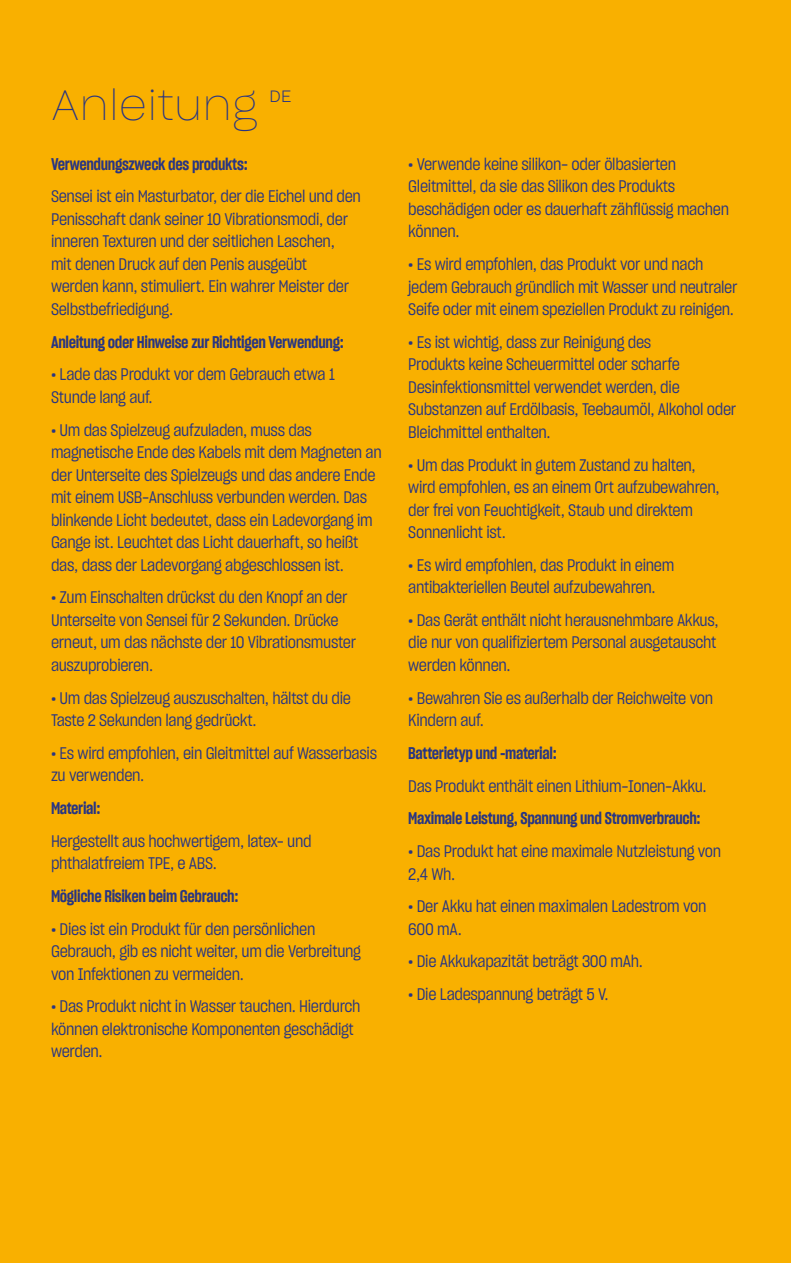
<style>
.page{position:relative;width:791px;height:1263px;background:#f9b000}
.page>*{position:absolute;margin:0;border:0;box-sizing:border-box;transform-origin:0 0}
.t1{font:42px "Sharp Grotesk Thin 20";color:#283583}
.t2{font:16.5px/22.5px "Sharp Grotesk Book 16";letter-spacing:-.02em;color:#283583}
.t3{font:16.5px "Sharp Grotesk Sm Bold 15";letter-spacing:-.02em;color:#283583}
.t4{font:16.2px "Sharp Grotesk Light 20";color:#283583}
.s1{font-family:"Sharp Grotesk Sm Bold 20"}
</style>
<div class="page">
<h1 class="t1" style="left:51px;top:74px;width:209px">Anleitung</h1>
<p class="t4" style="left:270px;top:83px;width:23px">DE</p>
<p class="t3" style="left:51px;top:153px;width:198px">Verwendungszweck des produkts:</p>
<p class="t2" style="left:51px;top:185px;width:311px">Sensei ist ein Masturbator, der die Eichel und den Penisschaft dank seiner 10 Vibrationsmodi, der inneren Texturen und der seitlichen Laschen,<br>mit denen Druck auf den Penis ausgeübt<br>werden kann, stimuliert. Ein wahrer Meister der Selbstbefriedigung.</p>
<p class="t3" style="left:51px;top:331px;width:294px">Anleitung oder Hinweise zur Richtigen Verwendung:</p>
<p class="t2" style="left:51px;top:363px;width:285px"><span class="s1">·</span> Lade das Produkt vor dem Gebrauch etwa 1<br>Stunde lang auf.</p>
<p class="t2" style="left:51px;top:418px;width:332px"><span class="s1">·</span> Um das Spielzeug aufzuladen, muss das magnetische Ende des Kabels mit dem Magneten an der Unterseite des Spielzeugs und das andere Ende mit einem USB-Anschluss verbunden werden. Das blinkende Licht bedeutet, dass ein Ladevorgang im Gange ist. Leuchtet das Licht dauerhaft, so heißt das, dass der Ladevorgang abgeschlossen ist.</p>
<p class="t2" style="left:51px;top:586px;width:307px"><span class="s1">·</span> Zum Einschalten drückst du den Knopf an der Unterseite von Sensei für 2 Sekunden. Drücke erneut, um das nächste der 10 Vibrationsmuster auszuprobieren.</p>
<p class="t2" style="left:51px;top:686px;width:302px"><span class="s1">·</span> Um das Spielzeug auszuschalten, hältst du die<br>Taste 2 Sekunden lang gedrückt.</p>
<p class="t2" style="left:51px;top:741px;width:328px"><span class="s1">·</span> Es wird empfohlen, ein Gleitmittel auf Wasserbasis zu verwenden.</p>
<p class="t3" style="left:51px;top:797px;width:51px">Material:</p>
<p class="t2" style="left:51px;top:829px;width:262px">Hergestellt aus hochwertigem, latex- und phthalatfreiem TPE, e ABS.</p>
<p class="t3" style="left:51px;top:885px;width:189px">Mögliche Risiken beim Gebrauch:</p>
<p class="t2" style="left:51px;top:917px;width:312px"><span class="s1">·</span> Dies ist ein Produkt für den persönlichen<br>Gebrauch, gib es nicht weiter, um die Verbreitung von Infektionen zu vermeiden.</p>
<p class="t2" style="left:51px;top:995px;width:311px"><span class="s1">·</span> Das Produkt nicht in Wasser tauchen. Hierdurch können elektronische Komponenten geschädigt werden.</p>
<p class="t2" style="left:408px;top:152px;width:322px"><span class="s1">·</span> Verwende keine silikon- oder ölbasierten Gleitmittel, da sie das Silikon des Produkts beschädigen oder es dauerhaft zähflüssig machen können.</p>
<p class="t2" style="left:408px;top:253px;width:331px"><span class="s1">·</span> Es wird empfohlen, das Produkt vor und nach jedem Gebrauch gründlich mit Wasser und neutraler<br>Seife oder mit einem speziellen Produkt zu reinigen.</p>
<p class="t2" style="left:408px;top:330px;width:330px"><span class="s1">·</span> Es ist wichtig, dass zur Reinigung des<br>Produkts keine Scheuermittel oder scharfe Desinfektionsmittel verwendet werden, die Substanzen auf Erdölbasis, Teebaumöl, Alkohol oder Bleichmittel enthalten.</p>
<p class="t2" style="left:408px;top:453px;width:313px"><span class="s1">·</span> Um das Produkt in gutem Zustand zu halten, wird empfohlen, es an einem Ort aufzubewahren, der frei von Feuchtigkeit, Staub und direktem Sonnenlicht ist.</p>
<p class="t2" style="left:408px;top:553px;width:268px"><span class="s1">·</span> Es wird empfohlen, das Produkt in einem antibakteriellen Beutel aufzubewahren.</p>
<p class="t2" style="left:408px;top:609px;width:312px"><span class="s1">·</span> Das Gerät enthält nicht herausnehmbare Akkus, die nur von qualifiziertem Personal ausgetauscht werden können.</p>
<p class="t2" style="left:408px;top:686px;width:306px"><span class="s1">·</span> Bewahren Sie es außerhalb der Reichweite von<br>Kindern auf.</p>
<p class="t3" style="left:408px;top:742px;width:150px">Batterietyp und -material:</p>
<p class="t2" style="left:408px;top:774px;width:300px">Das Produkt enthält einen Lithium-Ionen-Akku.</p>
<p class="t3" style="left:408px;top:808px;width:294px">Maximale Leistung, Spannung und Stromverbrauch:</p>
<p class="t2" style="left:408px;top:840px;width:315px"><span class="s1">·</span> Das Produkt hat eine maximale Nutzleistung von<br>2,4 Wh.</p>
<p class="t2" style="left:408px;top:895px;width:300px"><span class="s1">·</span> Der Akku hat einen maximalen Ladestrom von<br>600 mA.</p>
<p class="t2" style="left:408px;top:945px;width:236px;line-height:32.7px"><span class="s1">·</span> Die Akkukapazität beträgt 300 mAh. <span class="s1">·</span> Die Ladespannung beträgt 5 V.</p>
</div>
